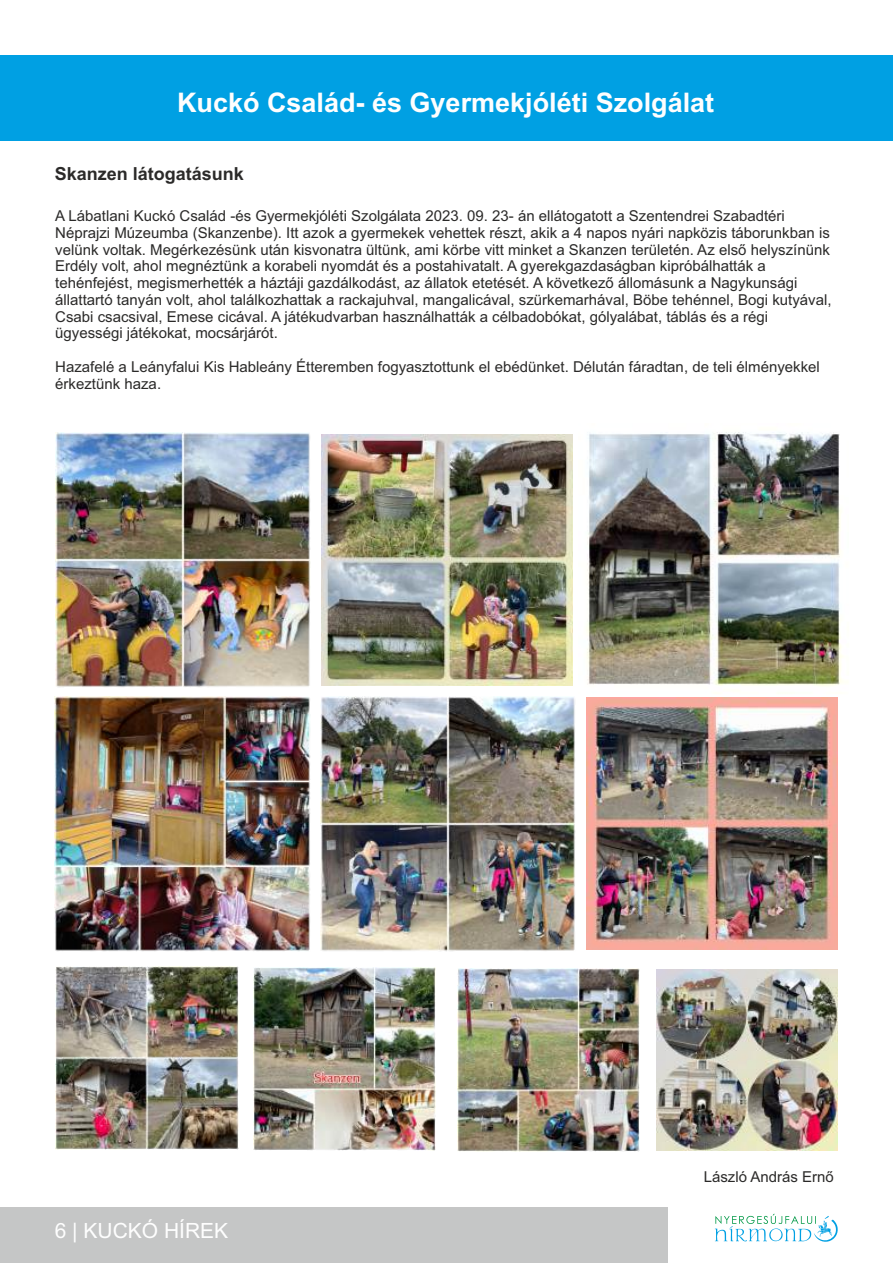
<style>
.page{position:relative;width:893px;height:1263px;background:#fff}
.page>*{position:absolute;margin:0;border:0;box-sizing:border-box;transform-origin:0 0}
.t1{font:700 27px "Arial";color:#fefefe}
.t2{font:21px "Arial";color:#fefefe}
.t3{font:700 18px "Arial";color:#2b2a29}
.t4{font:15px/16.8px "Arial";color:#2b2a29}
</style>
<div class="page">
<div style="left:0;top:1208px;width:668px;height:55px;background:#c5c6c6"></div>
<svg style="left:715px;top:1214px;width:123px;height:28px"></svg>
<div style="left:0;top:55px;width:893px;height:85px;background:#00a0e3"></div>
<img style="left:55px;top:432px;width:255px;height:255px">
<img style="left:322px;top:434px;width:251px;height:251px">
<img style="left:586px;top:432px;width:257px;height:254px">
<img style="left:55px;top:696px;width:255px;height:255px">
<img style="left:321px;top:696px;width:255px;height:255px">
<img style="left:587px;top:698px;width:251px;height:251px">
<img style="left:55px;top:966px;width:183px;height:183px">
<img style="left:253px;top:968px;width:183px;height:183px">
<img style="left:457px;top:969px;width:183px;height:182px">
<img style="left:657px;top:970px;width:181px;height:181px">
<h1 class="t1" style="left:177px;top:92px;width:539px">Kuckó Család- és Gyermekjóléti Szolgálat</h1>
<p class="t3" style="left:55px;top:167px;width:191px">Skanzen látogatásunk</p>
<p class="t4" style="left:55px;top:209px;width:778px">A Lábatlani Kuckó Család -és Gyermekjóléti Szolgálata 2023. 09. 23- án ellátogatott a Szentendrei Szabadtéri Néprajzi Múzeumba (Skanzenbe). Itt azok a gyermekek vehettek részt, akik a 4 napos nyári napközis táborunkban is velünk voltak. Megérkezésünk után kisvonatra ültünk, ami körbe vitt minket a Skanzen területén. Az első helyszínünk Erdély volt, ahol megnéztünk a korabeli nyomdát és a postahivatalt. A gyerekgazdaságban kipróbálhatták a tehénfejést, megismerhették a háztáji gazdálkodást, az állatok etetését. A következő állomásunk a Nagykunsági állattartó tanyán volt, ahol találkozhattak a rackajuhval, mangalicával, szürkemarhával, Böbe tehénnel, Bogi kutyával, Csabi csacsival, Emese cicával. A játékudvarban használhatták a célbadobókat, gólyalábat, táblás és a régi ügyességi játékokat, mocsárjárót.</p>
<p class="t4" style="left:55px;top:360px;width:766px">Hazafelé a Leányfalui Kis Hableány Étteremben fogyasztottunk el ebédünket. Délután fáradtan, de teli élményekkel érkeztünk haza.</p>
<h2 class="t2" style="left:55px;top:1223px;width:175px">6 | KUCKÓ HÍREK</h2>
<p class="t4" style="left:704px;top:1170px;width:132px">László András Ernő</p>
</div>
